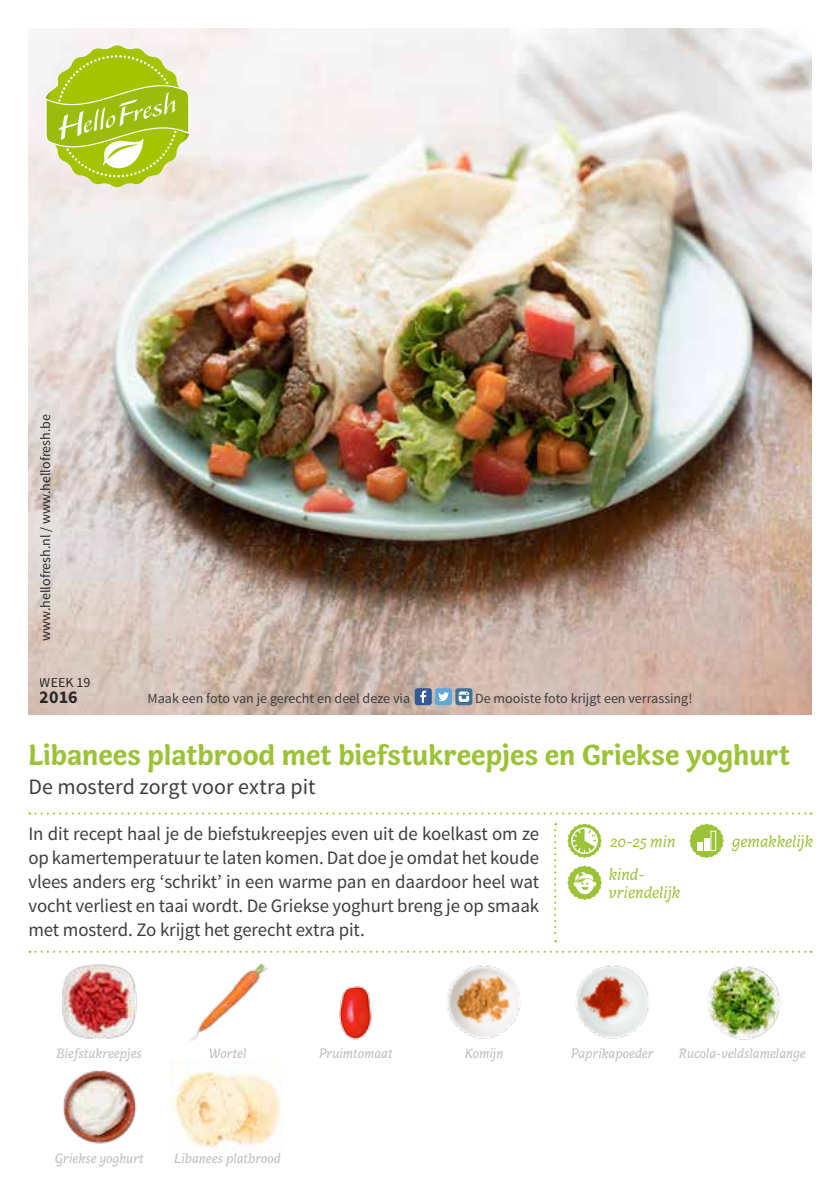
<style>
.page{position:relative;width:840px;height:1191px;background:#fff}
.page>*{position:absolute;margin:0;border:0;box-sizing:border-box;transform-origin:0 0}
.t1{font:700 30px "Capucine Basic";color:#9cc236}
.t2{font:22px "Source Sans Pro";color:#3e3d40}
.t3{font:19px/24px "Source Sans Pro";letter-spacing:-.005em;color:#3e3d40;text-align:justify}
.t4{font:700 18px "Source Sans Pro";color:#000}
.t5{font:italic 17px/18px "Capucine Basic";color:#9cc236}
.t6{font:italic 14px "Capucine Basic";color:#bbbdbe}
.t7{font:14px "Source Sans Pro";color:#3e3d40}
.t8{font:14px "Source Sans Pro";color:#000}
</style>
<div class="page">
<img style="left:28px;top:28px;width:783px;height:686px">
<svg style="left:45px;top:45px;width:144px;height:142px"></svg>
<svg style="left:29px;top:812px;width:782px;height:2px"></svg>
<svg style="left:554px;top:823px;width:2px;height:119px"></svg>
<svg style="left:29px;top:950px;width:782px;height:2px"></svg>
<img style="left:62px;top:964px;width:75px;height:75px">
<img style="left:62px;top:1070px;width:75px;height:74px">
<img style="left:576px;top:965px;width:74px;height:74px">
<img style="left:707px;top:966px;width:74px;height:74px">
<img style="left:447px;top:965px;width:74px;height:74px">
<img style="left:339px;top:986px;width:33px;height:54px">
<img style="left:190px;top:963px;width:77px;height:78px">
<img style="left:172px;top:1071px;width:109px;height:77px">
<div style="left:414px;top:688px;width:17px;height:17px;background:#335a96;border-radius:3px"></div>
<svg style="left:420px;top:690px;width:6px;height:13px"></svg>
<div style="left:455px;top:688px;width:17px;height:17px;background:#3c7397;border-radius:3px"></div>
<svg style="left:458px;top:691px;width:11px;height:11px"></svg>
<div style="left:435px;top:688px;width:17px;height:17px;background:#5fa9d9;border-radius:3px"></div>
<svg style="left:438px;top:692px;width:11px;height:9px"></svg>
<svg style="left:689px;top:823px;width:34px;height:35px"></svg>
<svg style="left:567px;top:823px;width:34px;height:35px"></svg>
<svg style="left:567px;top:865px;width:34px;height:35px"></svg>
<p class="t8" style="left:37px;top:641px;width:228px;rotate:-90deg">www.hellofresh.nl / www.hellofresh.be</p>
<p class="t8" style="left:40px;top:674px;width:52px">WEEK 19</p>
<p class="t4" style="left:40px;top:685px;width:40px">2016</p>
<p class="t7" style="left:147px;top:690px;width:264px">Maak een foto van je gerecht en deel deze via</p>
<p class="t7" style="left:475px;top:690px;width:218px">De mooiste foto krijgt een verrassing!</p>
<h1 class="t1" style="left:28px;top:731px;width:763px">Libanees platbrood met biefstukreepjes en Griekse yoghurt</h1>
<p class="t2" style="left:28px;top:772px;width:288px">De mosterd zorgt voor extra pit</p>
<p class="t3" style="left:28px;top:822px;width:512px">In dit recept haal je de biefstukreepjes even uit de koelkast om ze op kamertemperatuur te laten komen. Dat doe je omdat het koude vlees anders erg ‘schrikt’ in een warme pan en daardoor heel wat vocht verliest en taai wordt. De Griekse yoghurt breng je op smaak met mosterd. Zo krijgt het gerecht extra pit.</p>
<p class="t5" style="left:609px;top:833px;width:67px">20-25 min</p>
<p class="t5" style="left:731px;top:833px;width:83px">gemakkelijk</p>
<p class="t5" style="left:608px;top:866px;width:73px">kind&shy;vriendelijk</p>
<p class="t6" style="left:56px;top:1042px;width:87px">Biefstukreepjes</p>
<p class="t6" style="left:319px;top:1042px;width:75px">Pruimtomaat</p>
<p class="t6" style="left:464px;top:1042px;width:40px">Komijn</p>
<p class="t6" style="left:571px;top:1042px;width:84px">Paprikapoeder</p>
<p class="t6" style="left:208px;top:1042px;width:39px">Wortel</p>
<p class="t6" style="left:678px;top:1042px;width:128px">Rucola-veldslamelange</p>
<p class="t6" style="left:55px;top:1148px;width:90px">Griekse yoghurt</p>
<p class="t6" style="left:174px;top:1148px;width:108px">Libanees platbrood</p>
</div>
